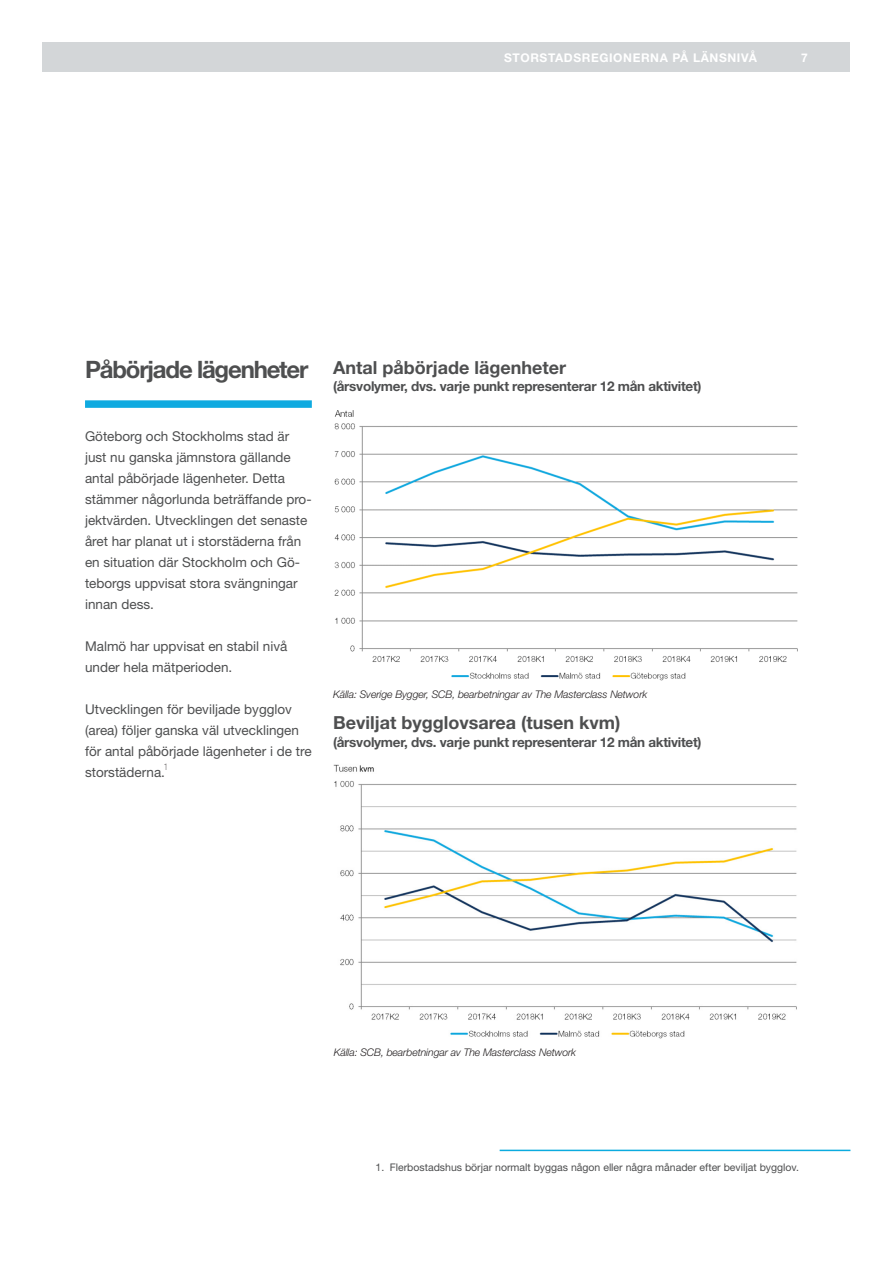
<style>
.page{position:relative;width:893px;height:1263px;background:#fff}
.page>*{position:absolute;margin:0;border:0;box-sizing:border-box;transform-origin:0 0}
.t1{font:700 24px "Helvetica Neue LT Std";letter-spacing:-.05em;color:#4e4f50}
.t2{font:700 18px "Helvetica Neue LT Std";color:#4e4f50}
.t3{font:13.5px/21px "Helvetica Neue LT Std";color:#4e4f50}
.t4{font:700 13.5px "Helvetica Neue LT Std";letter-spacing:-.02em;color:#4e4f50}
.t5{font:700 12px "Helvetica Neue LT Std";letter-spacing:.05em;color:#fff}
.t6{font:italic 300 10.5px "Helvetica Neue LT Std";letter-spacing:-.01em;color:#231f20}
.t7{font:10.5px "Helvetica Neue LT Std";color:#4e4f50}
.t8{font:100 condensed 9px "Helvetica Neue LT Std";color:#231f20}
</style>
<div class="page">
<div style="left:43px;top:43px;width:807px;height:29px;background:#d3d6d8"></div>
<div style="left:85px;top:400px;width:227px;height:8px;background:#0faae0"></div>
<img style="left:334px;top:410px;width:464px;height:271px">
<img style="left:333px;top:764px;width:464px;height:275px">
<hr style="left:500px;top:1150px;width:350px;height:1px;background:#0cabdf">
<p class="t5" style="left:504px;top:50px;width:254px">STORSTADSREGIONERNA PÅ LÄNSNIVÅ</p>
<p class="t5" style="left:801px;top:50px;width:8px">7</p>
<p class="t1" style="left:85px;top:354px;width:225px">Påbörjade lägenheter</p>
<p class="t3" style="left:85px;top:425px;width:228px">Göteborg och Stockholms stad är just nu ganska jämnstora gällande antal påbörjade lägenheter. Detta stämmer någorlunda beträffande pro&shy;jektvärden. Utvecklingen det senaste året har planat ut i storstäderna från en situation där Stockholm och Gö&shy;teborgs uppvisat stora svängningar innan dess.</p>
<p class="t3" style="left:85px;top:635px;width:204px">Malmö har uppvisat en stabil nivå under hela mätperioden.</p>
<p class="t3" style="left:85px;top:698px;width:228px">Utvecklingen för beviljade bygglov (area) följer ganska väl utvecklingen för antal påbörjade lägenheter i de tre storstäderna.</p>
<p class="t8" style="left:164px;top:762px;width:6px">1</p>
<p class="t2" style="left:333px;top:356px;width:234px">Antal påbörjade lägenheter</p>
<p class="t4" style="left:333px;top:378px;width:370px">(årsvolymer, dvs. varje punkt representerar 12 mån aktivitet)</p>
<p class="t6" style="left:333px;top:688px;width:316px">Källa: Sverige Bygger, SCB, bearbetningar av The Masterclass Network</p>
<p class="t2" style="left:333px;top:712px;width:289px">Beviljat bygglovsarea (tusen kvm)</p>
<p class="t4" style="left:333px;top:733px;width:370px">(årsvolymer, dvs. varje punkt representerar 12 mån aktivitet)</p>
<p class="t6" style="left:334px;top:1046px;width:244px">Källa: SCB, bearbetningar av The Masterclass Network</p>
<p class="t7" style="left:376px;top:1160px;width:425px">1. Flerbostadshus börjar normalt byggas någon eller några månader efter beviljat bygglov.</p>
</div>
